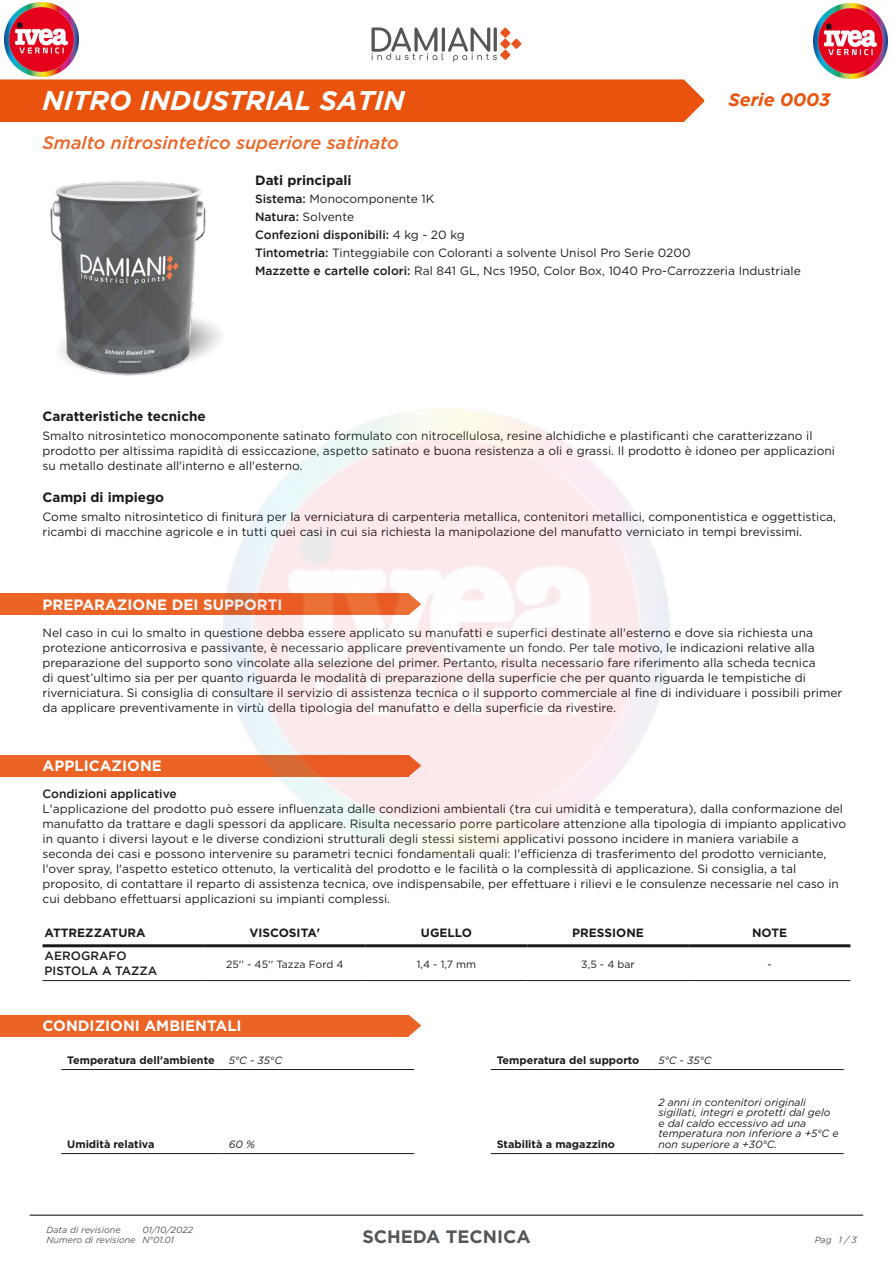
<style>
.page{position:relative;width:893px;height:1263px;background:#fff}
.page>*{position:absolute;margin:0;border:0;box-sizing:border-box;transform-origin:0 0}
.t1{font:italic 700 27px "Gotham";color:#fff}
.t2{font:italic 500 18px "Gotham";color:#e9530d}
.t3{font:700 18px "Gotham";color:#53575a}
.t4{font:italic 700 18px "Gotham";color:#e9530d}
.t5{font:700 15px "Gotham";color:#fff}
.t6{font:700 13.5px "Gotham";color:#000}
.t7{font:12px/15px "Gotham";color:#000}
.t8{font:500 12px/15px "Gotham";color:#000}
.t9{font:700 12px "Gotham";color:#000}
.t10{font:700 10.8px "Gotham";color:#000}
.t11{font:italic 10.5px/10.5px "Gotham";color:#000}
.t12{font:10.5px "Gotham";color:#000}
.t13{font:italic 9px/10.1px "Gotham";color:#53575a}
.t14{font:italic 9px "Gotham";color:#55585a}
.s1{font-weight:500}
</style>
<div class="page">
<svg style="left:371px;top:27px;width:151px;height:35px"></svg>
<hr style="left:30px;top:1214px;width:833px;height:2px;background:#53575a">
<div style="left:0;top:79px;width:704px;height:43px;background:#e9530d"></div>
<img style="left:50px;top:181px;width:170px;height:195px">
<div style="left:0;top:593px;width:408px;height:22px;background:#eb6425"></div>
<hr style="left:43px;top:944px;width:161px;height:3px;background:#000">
<hr style="left:204px;top:944px;width:162px;height:3px;background:#000">
<hr style="left:366px;top:944px;width:161px;height:3px;background:#000">
<hr style="left:527px;top:944px;width:162px;height:3px;background:#000">
<hr style="left:689px;top:944px;width:161px;height:3px;background:#000">
<hr style="left:43px;top:980px;width:161px;height:1px;background:#000">
<hr style="left:204px;top:980px;width:162px;height:1px;background:#000">
<hr style="left:366px;top:980px;width:161px;height:1px;background:#000">
<hr style="left:527px;top:980px;width:162px;height:1px;background:#000">
<hr style="left:689px;top:980px;width:161px;height:1px;background:#000">
<div style="left:0;top:755px;width:408px;height:21px;background:#eb6425"></div>
<div style="left:0;top:1015px;width:408px;height:21px;background:#eb6425"></div>
<svg style="left:408px;top:1015px;width:13px;height:21px"></svg>
<hr style="left:61px;top:1069px;width:162px;height:1px;background:#000">
<hr style="left:223px;top:1069px;width:191px;height:1px;background:#000">
<hr style="left:491px;top:1069px;width:161px;height:1px;background:#000">
<hr style="left:652px;top:1069px;width:192px;height:1px;background:#000">
<hr style="left:61px;top:1153px;width:162px;height:1px;background:#000">
<hr style="left:223px;top:1153px;width:191px;height:1px;background:#000">
<hr style="left:491px;top:1153px;width:161px;height:1px;background:#000">
<hr style="left:652px;top:1153px;width:192px;height:1px;background:#000">
<img style="left:223px;top:408px;width:447px;height:447px">
<img style="left:813px;top:4px;width:75px;height:74px">
<img style="left:4px;top:2px;width:75px;height:75px">
<h1 class="t1" style="left:43px;top:85px;width:364px">NITRO INDUSTRIAL SATIN</h1>
<h2 class="t4" style="left:728px;top:89px;width:103px">Serie 0003</h2>
<h2 class="t2" style="left:43px;top:131px;width:358px">Smalto nitrosintetico superiore satinato</h2>
<p class="t6" style="left:255px;top:172px;width:98px">Dati principali</p>
<p class="t7" style="left:255px;top:189px;width:547px;line-height:18px"><span class="s1">Sistema:</span> Monocomponente 1K<br><span class="s1">Natura:</span> Solvente<br><span class="s1">Confezioni disponibili:</span> 4 kg - 20 kg<br><span class="s1">Tintometria:</span> Tinteggiabile con Coloranti a solvente Unisol Pro Serie 0200<br><span class="s1">Mazzette e cartelle colori:</span> Ral 841 GL, Ncs 1950, Color Box, 1040 Pro-Carrozzeria Industriale</p>
<p class="t6" style="left:43px;top:408px;width:165px">Caratteristiche tecniche</p>
<p class="t7" style="left:43px;top:428px;width:794px">Smalto nitrosintetico monocomponente satinato formulato con nitrocellulosa, resine alchidiche e plastificanti che caratterizzano il prodotto per altissima rapidità di essiccazione, aspetto satinato e buona resistenza a oli e grassi. Il prodotto è idoneo per applicazioni su metallo destinate all'interno e all'esterno.</p>
<p class="t6" style="left:43px;top:489px;width:123px">Campi di impiego</p>
<p class="t7" style="left:43px;top:509px;width:795px">Come smalto nitrosintetico di finitura per la verniciatura di carpenteria metallica, contenitori metallici, componentistica e oggettistica, ricambi di macchine agricole e in tutti quei casi in cui sia richiesta la manipolazione del manufatto verniciato in tempi brevissimi.</p>
<p class="t5" style="left:43px;top:596px;width:241px">PREPARAZIONE DEI SUPPORTI</p>
<p class="t7" style="left:43px;top:625px;width:801px">Nel caso in cui lo smalto in questione debba essere applicato su manufatti e superfici destinate all'esterno e dove sia richiesta una protezione anticorrosiva e passivante, è necessario applicare preventivamente un fondo. Per tale motivo, le indicazioni relative alla preparazione del supporto sono vincolate alla selezione del primer. Pertanto, risulta necessario fare riferimento alla scheda tecnica<br>di quest’ultimo sia per per quanto riguarda le modalità di preparazione della superficie che per quanto riguarda le tempistiche di riverniciatura. Si consiglia di consultare il servizio di assistenza tecnica o il supporto commerciale al fine di individuare i possibili primer da applicare preventivamente in virtù della tipologia del manufatto e della superficie da rivestire.</p>
<p class="t5" style="left:43px;top:757px;width:121px">APPLICAZIONE</p>
<p class="t8" style="left:43px;top:786px;width:136px">Condizioni applicative</p>
<p class="t7" style="left:43px;top:801px;width:805px">L'applicazione del prodotto può essere influenzata dalle condizioni ambientali (tra cui umidità e temperatura), dalla conformazione del manufatto da trattare e dagli spessori da applicare. Risulta necessario porre particolare attenzione alla tipologia di impianto applicativo in quanto i diversi layout e le diverse condizioni strutturali degli stessi sistemi applicativi possono incidere in maniera variabile a seconda dei casi e possono intervenire su parametri tecnici fondamentali quali: l'efficienza di trasferimento del prodotto verniciante, l'over spray, l'aspetto estetico ottenuto, la verticalità del prodotto e le facilità o la complessità di applicazione. Si consiglia, a tal proposito, di contattare il reparto di assistenza tecnica, ove indispensabile, per effettuare i rilievi e le consulenze necessarie nel caso in cui debbano effettuarsi applicazioni su impianti complessi.</p>
<p class="t9" style="left:45px;top:926px;width:102px">ATTREZZATURA</p>
<p class="t9" style="left:249px;top:926px;width:72px">VISCOSITA'</p>
<p class="t9" style="left:421px;top:926px;width:53px">UGELLO</p>
<p class="t9" style="left:572px;top:926px;width:73px">PRESSIONE</p>
<p class="t9" style="left:752px;top:926px;width:37px">NOTE</p>
<p class="t8" style="left:45px;top:948px;width:114px">AEROGRAFO<br>PISTOLA A TAZZA</p>
<p class="t12" style="left:226px;top:957px;width:119px">25'' - 45'' Tazza Ford 4</p>
<p class="t12" style="left:417px;top:957px;width:61px">1,4 - 1,7 mm</p>
<p class="t12" style="left:581px;top:957px;width:55px">3,5 - 4 bar</p>
<p class="t12" style="left:767px;top:957px;width:6px">-</p>
<p class="t5" style="left:43px;top:1017px;width:201px">CONDIZIONI AMBIENTALI</p>
<p class="t10" style="left:67px;top:1053px;width:149px">Temperatura dell'ambiente</p>
<p class="t11" style="left:229px;top:1054px;width:55px">5°C - 35°C</p>
<p class="t10" style="left:497px;top:1053px;width:144px">Temperatura del supporto</p>
<p class="t11" style="left:658px;top:1054px;width:55px">5°C - 35°C</p>
<p class="t10" style="left:67px;top:1137px;width:89px">Umidità relativa</p>
<p class="t11" style="left:229px;top:1138px;width:28px">60 %</p>
<p class="t10" style="left:497px;top:1137px;width:120px">Stabilità a magazzino</p>
<p class="t13" style="left:142px;top:1225px;width:52px">01/10/2022<br>N°01.01</p>
<h2 class="t3" style="left:362px;top:1226px;width:170px">SCHEDA TECNICA</h2>
<p class="t13" style="left:47px;top:1225px;width:91px">Data di revisione<br>Numero di revisione</p>
<p class="t11" style="left:658px;top:1096px;width:182px">2 anni in contenitori originali sigillati, integri e protetti dal gelo e dal caldo eccessivo ad una temperatura non inferiore a +5°C e non superiore a +30°C.</p>
<p class="t14" style="left:844px;top:1234px;width:6px">/</p>
<p class="t14" style="left:815px;top:1234px;width:44px">Pag 1 3</p>
</div>
